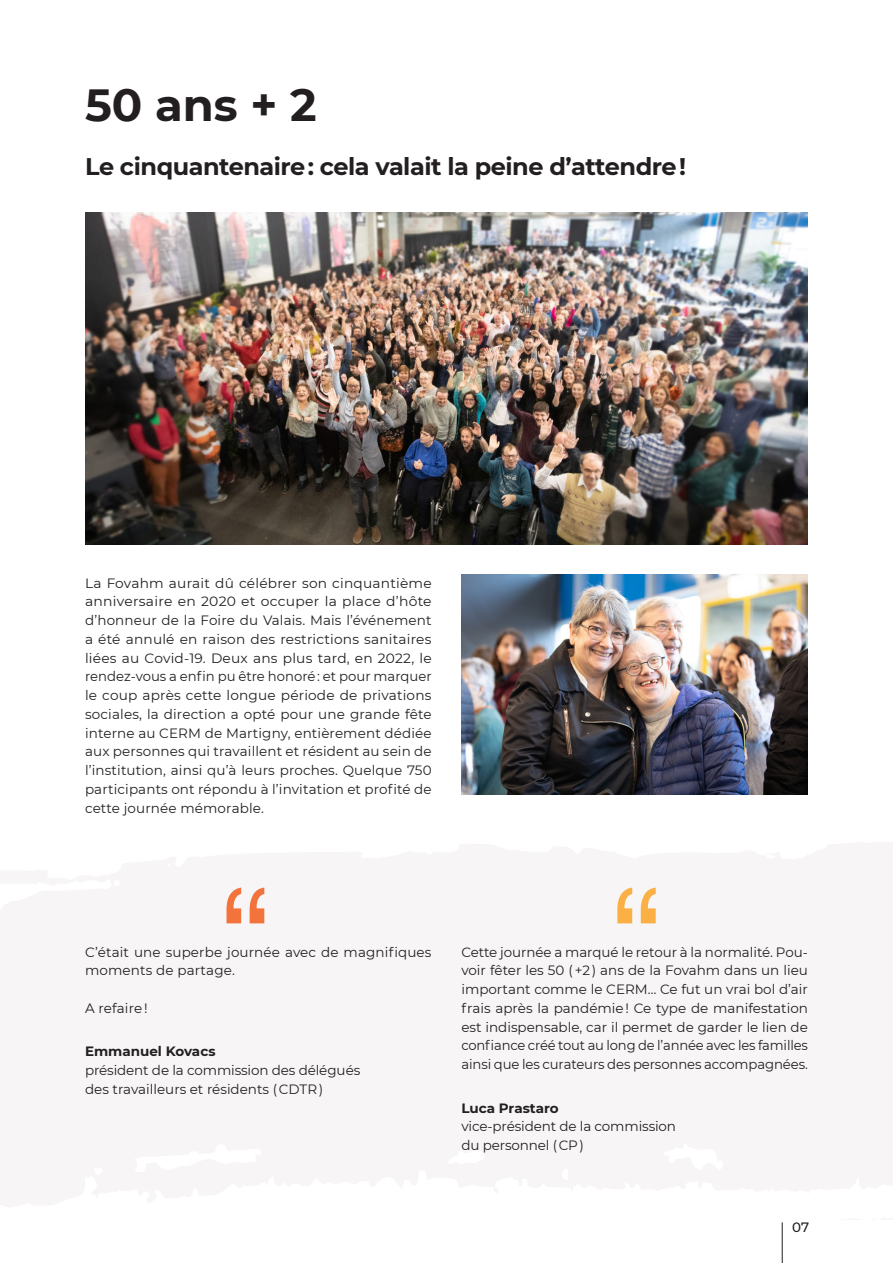
<style>
.page{position:relative;width:893px;height:1263px;background:#fff}
.page>*{position:absolute;margin:0;border:0;box-sizing:border-box;transform-origin:0 0}
.t1{font:140.7px "Helvetica";color:#f3733c}
.t2{font:140.7px "Helvetica";color:#fbb046}
.t3{font:700 45px "Montserrat";color:#231f20}
.t4{font:700 24px "Montserrat";letter-spacing:-.02em;color:#231f20}
.t5{font:13.5px/18.8px "Montserrat";letter-spacing:-.005em;color:#231f20}
.t6{font:700 13.5px "Montserrat";color:#231f20}
.t7{font:500 13.5px "Montserrat";color:#231f20}
</style>
<div class="page">
<hr style="left:782px;top:1222px;width:1px;height:41px;background:#231f20">
<img style="left:85px;top:213px;width:723px;height:332px">
<img style="left:461px;top:574px;width:347px;height:220px">
<h2 class="t3" style="left:85px;top:73px;width:233px">50 ans + 2</h2>
<h3 class="t4" style="left:85px;top:149px;width:602px">Le cinquantenaire : cela valait la peine d’attendre !</h3>
<p class="t5" style="left:85px;top:573px;width:348px;text-align:justify">La Fovahm aurait dû célébrer son cinquantième anniversaire en 2020 et occuper la place d’hôte d’honneur de la Foire du Valais. Mais l’événement a été annulé en raison des restrictions sanitaires liées au Covid-19. Deux ans plus tard, en 2022, le rendez-vous a enfin pu être honoré : et pour marquer le coup après cette longue période de privations sociales, la direction a opté pour une grande fête interne au CERM de Martigny, entièrement dédiée aux personnes qui travaillent et résident au sein de l’institution, ainsi qu’à leurs proches. Quelque 750 participants ont répondu à l’invitation et profité de cette journée mémorable.</p>
<h1 class="t1" style="left:221px;top:832px;width:48px">“</h1>
<h1 class="t2" style="left:612px;top:832px;width:49px">“</h1>
<p class="t5" style="left:85px;top:942px;width:348px">C’était une superbe journée avec de magnifiques moments de partage.</p>
<p class="t5" style="left:85px;top:998px;width:64px">A refaire !</p>
<p class="t6" style="left:85px;top:1042px;width:132px">Emmanuel Kovacs</p>
<p class="t5" style="left:85px;top:1060px;width:277px">président de la commission des délégués des travailleurs et résidents ( CDTR )</p>
<p class="t5" style="left:461px;top:942px;width:348px;text-align:justify">Cette journée a marqué le retour à la normalité. Pou&shy;voir fêter les 50 ( +2 ) ans de la Fovahm dans un lieu important comme le CERM… Ce fut un vrai bol d’air frais après la pandémie ! Ce type de manifestation est indispensable, car il permet de garder le lien de confiance créé tout au long de l’année avec les familles ainsi que les curateurs des personnes accompagnées.</p>
<p class="t6" style="left:461px;top:1098px;width:99px">Luca Prastaro</p>
<p class="t5" style="left:461px;top:1117px;width:216px">vice-président de la commission du personnel ( CP )</p>
<p class="t7" style="left:792px;top:1218px;width:18px">07</p>
</div>
